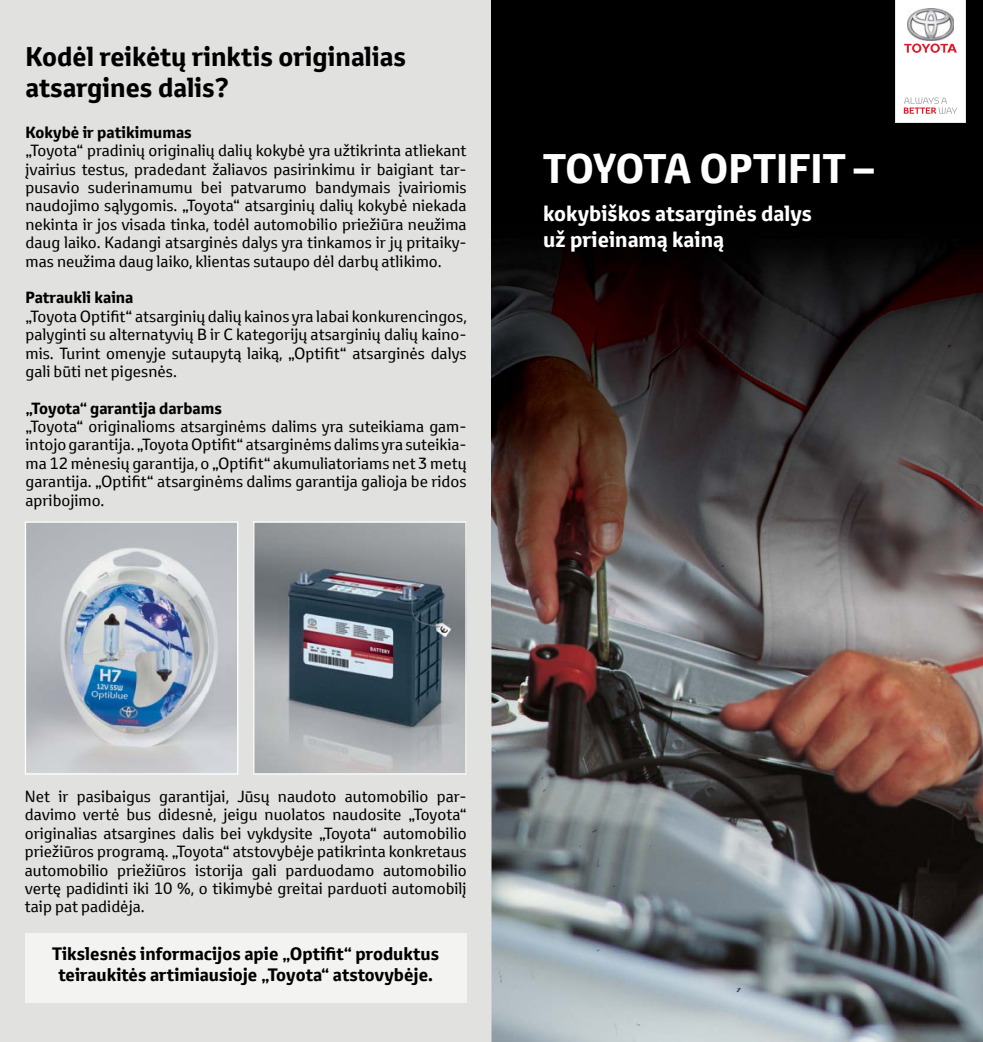
<style>
.page{position:relative;width:983px;height:1042px;background:#fff}
.page>*{position:absolute;margin:0;border:0;box-sizing:border-box;transform-origin:0 0}
.t1{font:700 40.25px "Toyota Text";color:#fff}
.t2{font:700 26.25px/31.5px "Toyota Text";color:#000}
.t3{font:700 21px/25.2px "Toyota Text";color:#fff}
.t4{font:700 17.5px/21px "Toyota Text";color:#000;text-align:center}
.t5{font:15.75px/18.4px "Toyota Text";color:#000;text-align:justify}
.t6{font:700 15.75px "Toyota Text";color:#000}
</style>
<div class="page">
<div style="left:0;top:0;width:491px;height:1042px;background:#e1e2df"></div>
<img style="left:491px;top:607px;width:491px;height:435px">
<svg style="left:253px;top:521px;width:213px;height:253px;background:#81878e"></svg>
<img style="left:25px;top:521px;width:213px;height:253px">
<img style="left:491px;top:224px;width:491px;height:383px">
<div style="left:491px;top:0;width:491px;height:224px;background:#000"></div>
<svg style="left:895px;top:0;width:70px;height:123px;background:#f2ebec"></svg>
<div style="left:25px;top:933px;width:441px;height:69px;background:#f3f3f1"></div>
<h2 class="t2" style="left:25px;top:41px;width:382px">Kodėl reikėtų rinktis originalias atsargines dalis?</h2>
<p class="t6" style="left:25px;top:122px;width:168px">Kokybė ir patikimumas</p>
<p class="t5" style="left:25px;top:141px;width:442px">„Toyota“ pradinių originalių dalių kokybė yra užtikrinta atliekant įvairius testus, pradedant žaliavos pasirinkimu ir baigiant tar&shy;pusavio suderinamumu bei patvarumo bandymais įvairiomis naudojimo sąlygomis. „Toyota“ atsarginių dalių kokybė niekada nekinta ir jos visada tinka, todėl automobilio priežiūra neužima daug laiko. Kadangi atsarginės dalys yra tinkamos ir jų pritaiky&shy;mas neužima daug laiko, klientas sutaupo dėl darbų atlikimo.</p>
<p class="t6" style="left:25px;top:287px;width:109px">Patraukli kaina</p>
<p class="t5" style="left:25px;top:307px;width:442px">„Toyota Optifit“ atsarginių dalių kainos yra labai konkurencingos, palyginti su alternatyvių B ir C kategorijų atsarginių dalių kaino&shy;mis. Turint omenyje sutaupytą laiką, „Optifit“ atsarginės dalys gali būti net pigesnės.</p>
<p class="t6" style="left:25px;top:397px;width:198px">„Toyota“ garantija darbams</p>
<p class="t5" style="left:25px;top:417px;width:442px">„Toyota“ originalioms atsarginėms dalims yra suteikiama gam&shy;intojo garantija. „Toyota Optifit“ atsarginėms dalims yra suteikia&shy;ma 12 mėnesių garantija, o „Optifit“ akumuliatoriams net 3 metų garantija. „Optifit“ atsarginėms dalims garantija galioja be ridos apribojimo.</p>
<h1 class="t1" style="left:543px;top:142px;width:332px">TOYOTA OPTIFIT –</h1>
<h3 class="t3" style="left:543px;top:201px;width:270px">kokybiškos atsarginės dalys už prieinamą kainą</h3>
<p class="t5" style="left:25px;top:787px;width:443px">Net ir pasibaigus garantijai, Jūsų naudoto automobilio par&shy;davimo vertė bus didesnė, jeigu nuolatos naudosite „Toyota“ originalias atsargines dalis bei vykdysite „Toyota“ automobilio priežiūros programą. „Toyota“ atstovybėje patikrinta konkretaus automobilio priežiūros istorija gali parduodamo automobilio vertę padidinti iki 10 %, o tikimybė greitai parduoti automobilį taip pat padidėja.</p>
<p class="t4" style="left:52px;top:943px;width:388px">Tikslesnės informacijos apie „Optifit“ produktus teiraukitės artimiausioje „Toyota“ atstovybėje.</p>
</div>
